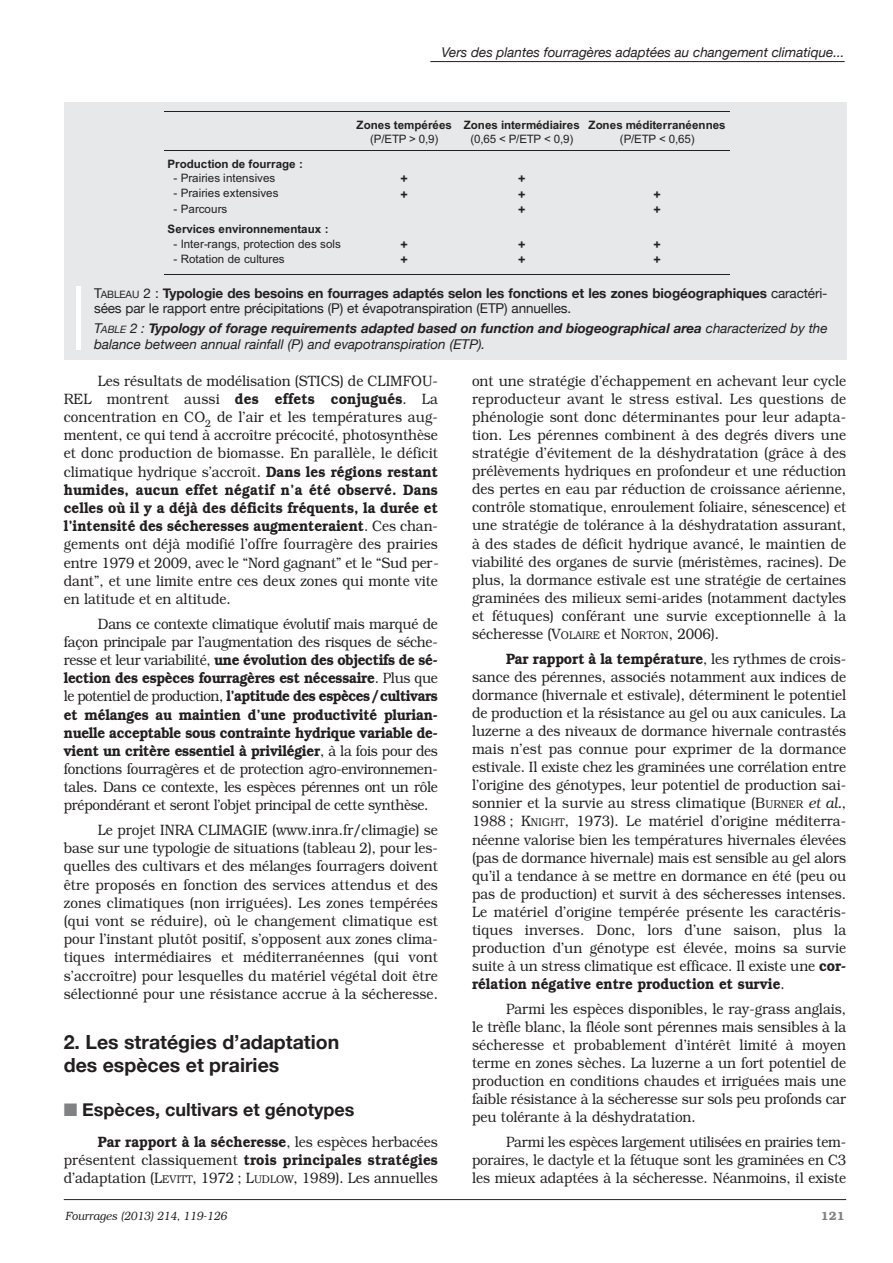
<style>
.page{position:relative;width:893px;height:1263px;background:#fff}
.page>*{position:absolute;margin:0;border:0;box-sizing:border-box;transform-origin:0 0}
.t1{font:700 19.5px/22.6px "Helvetica Neue";color:#231f20}
.t2{font:700 18px "Helvetica Neue";color:#231f20}
.t3{font:300 15px/18.1px "Bookman";color:#231f20;text-align:justify;scale:.9 1}
.t4{font:italic 13.5px/15.8px "Helvetica Neue";color:#231f20}
.t5{font:13.5px/15.8px "Helvetica Neue";letter-spacing:-.01em;color:#231f20}
.t6{font:700 12.6px "Arial";color:#231f20}
.t7{font:italic 300 12px "Bookman";color:#231f20;scale:.9 1}
.t8{font:600 12px "Bookman";color:#808285}
.t9{font:11.55px "Arial";letter-spacing:.005em;color:#231f20}
.t10{font:700 11.55px "Arial";letter-spacing:.01em;color:#231f20}
.s1{font-size:10.2px}
.s2{font-weight:700}
.s3{font-weight:600}
.s4{color:#808285}
.s5{font-size:11.25px}
.s6{font-style:italic}
</style>
<div class="page">
<hr style="left:430px;top:61px;width:415px;height:1px;background:#231f20">
<hr style="left:64px;top:1199px;width:782px;height:1px;background:#231f20">
<div style="left:64px;top:102px;width:782px;height:258px;background:#e7e8e9"></div>
<hr style="left:164px;top:111px;width:185px;height:1px;background:#231f20">
<hr style="left:349px;top:111px;width:110px;height:1px;background:#231f20">
<hr style="left:459px;top:111px;width:125px;height:1px;background:#231f20">
<hr style="left:584px;top:111px;width:146px;height:1px;background:#231f20">
<hr style="left:164px;top:150px;width:185px;height:1px;background:#231f20">
<hr style="left:349px;top:150px;width:110px;height:1px;background:#231f20">
<hr style="left:459px;top:150px;width:125px;height:1px;background:#231f20">
<hr style="left:584px;top:150px;width:146px;height:1px;background:#231f20">
<hr style="left:164px;top:274px;width:185px;height:1px;background:#231f20">
<hr style="left:349px;top:274px;width:110px;height:1px;background:#231f20">
<hr style="left:459px;top:274px;width:125px;height:1px;background:#231f20">
<hr style="left:584px;top:274px;width:146px;height:1px;background:#231f20">
<hr style="left:77px;top:286px;width:4px;height:63px;background:#fff">
<p class="t4" style="left:442px;top:44px;width:405px">Vers des plantes fourragères adaptées au changement climatique...</p>
<p class="t10" style="left:357px;top:118px;width:97px">Zones tempérées</p>
<p class="t9" style="left:370px;top:132px;width:70px">(P/ETP &gt; 0,9)</p>
<p class="t10" style="left:464px;top:118px;width:118px">Zones intermédiaires</p>
<p class="t9" style="left:471px;top:132px;width:104px">(0,65 &lt; P/ETP &lt; 0,9)</p>
<p class="t10" style="left:588px;top:118px;width:139px">Zones méditerranéennes</p>
<p class="t9" style="left:620px;top:132px;width:76px">(P/ETP &lt; 0,65)</p>
<p class="t10" style="left:168px;top:157px;width:137px">Production de fourrage :</p>
<p class="t9" style="left:174px;top:170px;width:103px">- Prairies intensives</p>
<p class="t6" style="left:400px;top:171px;width:9px">+</p>
<p class="t6" style="left:518px;top:171px;width:9px">+</p>
<p class="t9" style="left:174px;top:186px;width:106px">- Prairies extensives</p>
<p class="t6" style="left:400px;top:186px;width:9px">+</p>
<p class="t6" style="left:518px;top:186px;width:9px">+</p>
<p class="t6" style="left:653px;top:186px;width:9px">+</p>
<p class="t9" style="left:174px;top:201px;width:55px">- Parcours</p>
<p class="t6" style="left:518px;top:201px;width:9px">+</p>
<p class="t6" style="left:653px;top:201px;width:9px">+</p>
<p class="t10" style="left:168px;top:221px;width:163px">Services environnementaux :</p>
<p class="t9" style="left:174px;top:236px;width:169px">- Inter-rangs, protection des sols</p>
<p class="t6" style="left:400px;top:236px;width:9px">+</p>
<p class="t6" style="left:518px;top:236px;width:9px">+</p>
<p class="t6" style="left:653px;top:236px;width:9px">+</p>
<p class="t9" style="left:174px;top:252px;width:113px">- Rotation de cultures</p>
<p class="t6" style="left:400px;top:252px;width:9px">+</p>
<p class="t6" style="left:518px;top:252px;width:9px">+</p>
<p class="t6" style="left:653px;top:252px;width:9px">+</p>
<p class="t5" style="left:94px;top:285px;width:735px">T<span class="s1">ABLEAU</span> 2 : <span class="s2">Typologie des besoins en fourrages adaptés selon les fonctions et les zones biogéographiques</span> caractéri&shy;sées par le rapport entre précipitations (P) et évapotranspiration (ETP) annuelles.</p>
<p class="t4" style="left:94px;top:320px;width:735px">T<span class="s1">AbLE</span> 2 : <span class="s2">Typology of forage requirements adapted based on function and biogeographical area</span> characterized by the balance between annual rainfall (P) and evapotranspiration (ETP).</p>
<p class="t3" style="left:64px;top:371px;width:418px;text-indent:34px">Les résultats de modélisation (STICS) de CLIMFOU-REL montrent aussi <span class="s3">des effets conjugués</span>. La concentration en CO<sub>2</sub> de l’air et les températures aug&shy;mentent, ce qui tend à accroître précocité, photosynthèse et donc production de biomasse. En parallèle, le déficit climatique hydrique s’accroît. <span class="s3">Dans les régions restant humides, aucun effet négatif n’a été observé. Dans celles où il y a déjà des déficits fréquents, la durée et l’intensité des sécheresses augmenteraient</span>. Ces chan&shy;gements ont déjà modifié l’offre fourragère des prairies entre 1979 et 2009, avec le “Nord gagnant” et le “Sud per&shy;dant”, et une limite entre ces deux zones qui monte vite en latitude et en altitude.</p>
<p class="t3" style="left:64px;top:614px;width:417px;text-indent:34px">Dans ce contexte climatique évolutif mais marqué de façon principale par l’augmentation des risques de séche&shy;resse et leur variabilité, <span class="s3">une évolution des objectifs de sé&shy;lection des espèces fourragères est nécessaire</span>. Plus que le potentiel de production, <span class="s3">l’aptitude des espèces/cultivars et mélanges au maintien d’une productivité plurian&shy;nuelle acceptable sous contrainte hydrique variable de&shy;vient un critère essentiel à privilégier</span>, à la fois pour des fonctions fourragères et de protection agro-environnemen&shy;tales. Dans ce contexte, les espèces pérennes ont un rôle prépondérant et seront l’objet principal de cette synthèse.</p>
<p class="t3" style="left:64px;top:821px;width:417px;text-indent:34px">Le projet INRA CLIMAGIE (www.inra.fr/climagie) se base sur une typologie de situations (tableau 2), pour les&shy;quelles des cultivars et des mélanges fourragers doivent être proposés en fonction des services attendus et des zones climatiques (non irriguées). Les zones tempérées (qui vont se réduire), où le changement climatique est pour l’instant plutôt positif, s’opposent aux zones clima&shy;tiques intermédiaires et méditerranéennes (qui vont s’accroître) pour lesquelles du matériel végétal doit être sélectionné pour une résistance accrue à la sécheresse.</p>
<h1 class="t1" style="left:64px;top:1030px;width:277px">2. Les stratégies d’adaptation des espèces et prairies</h1>
<p class="t2" style="left:64px;top:1098px;width:292px"><span class="s4">■</span> Espèces, cultivars et génotypes</p>
<p class="t3" style="left:64px;top:1132px;width:417px;text-indent:34px"><span class="s3">Par rapport à la sécheresse</span>, les espèces herbacées présentent classiquement <span class="s3">trois principales stratégies </span>d’adaptation (L<span class="s5">EVITT</span>, 1972 ; L<span class="s5">UDLOW</span>, 1989). Les annuelles</p>
<p class="t3" style="left:472px;top:371px;width:417px">ont une stratégie d’échappement en achevant leur cycle reproducteur avant le stress estival. Les questions de phénologie sont donc déterminantes pour leur adapta&shy;tion. Les pérennes combinent à des degrés divers une stratégie d’évitement de la déshydratation (grâce à des prélèvements hydriques en profondeur et une réduction des pertes en eau par réduction de croissance aérienne, contrôle stomatique, enroulement foliaire, sénescence) et une stratégie de tolérance à la déshydratation assurant, à des stades de déficit hydrique avancé, le maintien de viabilité des organes de survie (méristèmes, racines). De plus, la dormance estivale est une stratégie de certaines graminées des milieux semi-arides (notamment dactyles et fétuques) conférant une survie exceptionnelle à la sécheresse (V<span class="s5">OLAIRE</span> et N<span class="s5">ORTON</span>, 2006).</p>
<p class="t3" style="left:472px;top:649px;width:417px;text-indent:34px"><span class="s3">Par rapport à la température</span>, les rythmes de crois&shy;sance des pérennes, associés notamment aux indices de dormance (hivernale et estivale), déterminent le potentiel de production et la résistance au gel ou aux canicules. La luzerne a des niveaux de dormance hivernale contrastés mais n’est pas connue pour exprimer de la dormance estivale. Il existe chez les graminées une corrélation entre l’origine des génotypes, leur potentiel de production sai&shy;sonnier et la survie au stress climatique (B<span class="s5">URNER</span> <span class="s6">et al.</span>, 1988 ; K<span class="s5">NIGHT</span>, 1973). Le matériel d’origine méditerra&shy;néenne valorise bien les températures hivernales élevées (pas de dormance hivernale) mais est sensible au gel alors qu’il a tendance à se mettre en dormance en été (peu ou pas de production) et survit à des sécheresses intenses.<br>Le matériel d’origine tempérée présente les caractéris&shy;tiques inverses. Donc, lors d’une saison, plus la production d’un génotype est élevée, moins sa survie suite à un stress climatique est efficace. Il existe une <span class="s3">cor&shy;rélation négative entre production et survie</span>.</p>
<p class="t3" style="left:472px;top:999px;width:417px;text-indent:34px">Parmi les espèces disponibles, le ray-grass anglais, le trèfle blanc, la fléole sont pérennes mais sensibles à la sécheresse et probablement d’intérêt limité à moyen terme en zones sèches. La luzerne a un fort potentiel de production en conditions chaudes et irriguées mais une faible résistance à la sécheresse sur sols peu profonds car peu tolérante à la déshydratation.</p>
<p class="t3" style="left:472px;top:1132px;width:417px;text-indent:34px">Parmi les espèces largement utilisées en prairies tem&shy;poraires, le dactyle et la fétuque sont les graminées en C3 les mieux adaptées à la sécheresse. Néanmoins, il existe</p>
<p class="t7" style="left:65px;top:1209px;width:181px">Fourrages (2013) 214, 119-126</p>
<p class="t8" style="left:821px;top:1209px;width:25px">121</p>
</div>
